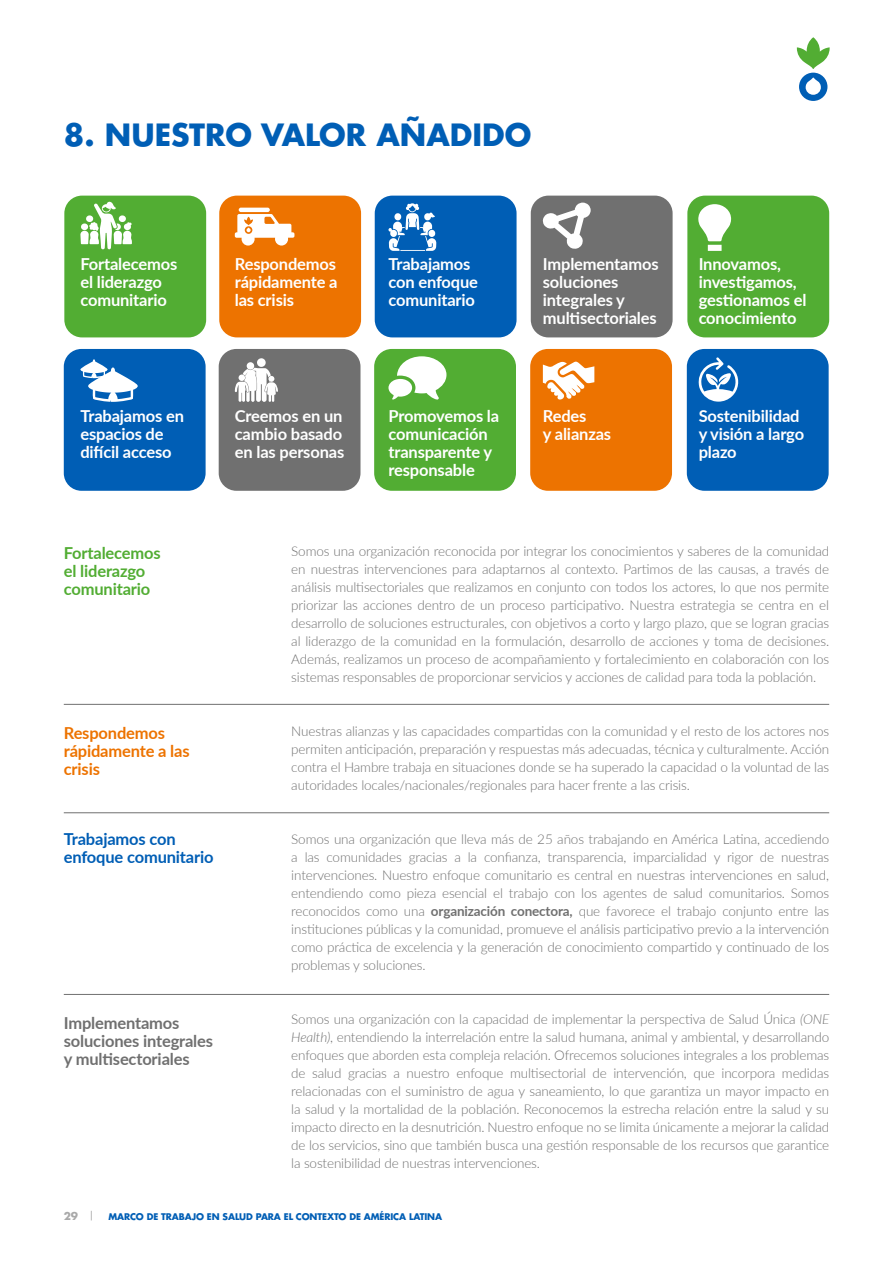
<style>
.page{position:relative;width:893px;height:1263px;background:#fff}
.page>*{position:absolute;margin:0;border:0;box-sizing:border-box;transform-origin:0 0}
.t1{font:700 30px "Futura LT Pro";color:#005eb5}
.t2{font:700 16.5px/18px "Lato";letter-spacing:-.01em;color:#fff}
.t3{font:700 16.5px/18px "Lato";letter-spacing:-.01em;color:#707070}
.t4{font:700 16.5px/18px "Lato";letter-spacing:-.01em;color:#52ad33}
.t5{font:700 16.5px/18px "Lato";letter-spacing:-.01em;color:#ed7300}
.t6{font:700 16.5px/18px "Lato";letter-spacing:-.01em;color:#005eb5}
.t7{font:300 13.5px/18px "Lato";letter-spacing:-.01em;color:#707070;text-align:justify}
.t8{font:700 10.5px "Futura LT Pro";color:#a9a9a9}
.t9{font:700 9px "Futura LT Pro";letter-spacing:-.01em;color:#005eb5}
.s1{font-weight:700}
.s2{font-style:italic}
</style>
<div class="page">
<svg style="left:797px;top:37px;width:33px;height:64px"></svg>
<div style="left:64px;top:196px;width:142px;height:141px;background:#52ad33;border-radius:18px"></div>
<div style="left:219px;top:196px;width:142px;height:141px;background:#ed7300;border-radius:18px"></div>
<div style="left:375px;top:196px;width:142px;height:141px;background:#005eb5;border-radius:18px"></div>
<div style="left:531px;top:196px;width:142px;height:141px;background:#707070;border-radius:18px"></div>
<div style="left:687px;top:196px;width:142px;height:141px;background:#52ad33;border-radius:18px"></div>
<div style="left:64px;top:349px;width:142px;height:142px;background:#005eb5;border-radius:18px"></div>
<div style="left:219px;top:349px;width:141px;height:142px;background:#707070;border-radius:18px"></div>
<div style="left:374px;top:349px;width:142px;height:142px;background:#52ad33;border-radius:18px"></div>
<div style="left:530px;top:349px;width:142px;height:142px;background:#ed7300;border-radius:18px"></div>
<div style="left:687px;top:349px;width:142px;height:142px;background:#005eb5;border-radius:18px"></div>
<hr style="left:64px;top:704px;width:765px;height:1px;background:#707070">
<hr style="left:64px;top:812px;width:765px;height:1px;background:#707070">
<hr style="left:64px;top:994px;width:765px;height:1px;background:#707070">
<svg style="left:80px;top:359px;width:58px;height:43px"></svg>
<svg style="left:235px;top:358px;width:43px;height:44px"></svg>
<svg style="left:80px;top:202px;width:52px;height:47px"></svg>
<svg style="left:388px;top:203px;width:48px;height:48px"></svg>
<svg style="left:698px;top:357px;width:41px;height:45px"></svg>
<svg style="left:543px;top:361px;width:51px;height:39px"></svg>
<svg style="left:235px;top:214px;width:59px;height:32px"></svg>
<hr style="left:239px;top:208px;width:31px;height:4px;background:#fff;border-radius:2px">
<svg style="left:543px;top:203px;width:48px;height:46px"></svg>
<svg style="left:698px;top:204px;width:33px;height:47px"></svg>
<svg style="left:388px;top:356px;width:58px;height:44px"></svg>
<h1 class="t1" style="left:64px;top:116px;width:469px">8. NUESTRO VALOR AÑADIDO</h1>
<p class="t2" style="left:80px;top:256px;width:98px">Fortalecemos el liderazgo comunitario</p>
<p class="t2" style="left:80px;top:408px;width:105px">Trabajamos en espacios de difícil acceso</p>
<p class="t2" style="left:235px;top:256px;width:104px;text-align:justify">Respondemos rápidamente a las crisis</p>
<p class="t2" style="left:235px;top:408px;width:111px">Creemos en un cambio basado en las personas</p>
<p class="t2" style="left:388px;top:256px;width:91px">Trabajamos con enfoque comunitario</p>
<p class="t2" style="left:388px;top:408px;width:112px">Promovemos la comunicación transparente y responsable</p>
<p class="t2" style="left:543px;top:256px;width:117px">Implementamos soluciones integrales y multisectoriales</p>
<p class="t2" style="left:543px;top:408px;width:70px">Redes<br>y alianzas</p>
<p class="t2" style="left:699px;top:256px;width:109px">Innovamos, investigamos, gestionamos el conocimiento</p>
<p class="t2" style="left:699px;top:408px;width:107px">Sostenibilidad y visión a largo plazo</p>
<p class="t4" style="left:64px;top:545px;width:98px">Fortalecemos el liderazgo comunitario</p>
<p class="t7" style="left:291px;top:542px;width:539px">Somos una organización reconocida por integrar los conocimientos y saberes de la comunidad en nuestras intervenciones para adaptarnos al contexto. Partimos de las causas, a través de análisis multisectoriales que realizamos en conjunto con todos los actores, lo que nos permite priorizar las acciones dentro de un proceso participativo. Nuestra estrategia se centra en el desarrollo de soluciones estructurales, con objetivos a corto y largo plazo, que se logran gracias al liderazgo de la comunidad en la formulación, desarrollo de acciones y toma de decisiones.<br>Además, realizamos un proceso de acompañamiento y fortalecimiento en colaboración con los sistemas responsables de proporcionar servicios y acciones de calidad para toda la población.</p>
<p class="t5" style="left:64px;top:725px;width:127px">Respondemos rápidamente a las crisis</p>
<p class="t7" style="left:291px;top:722px;width:539px">Nuestras alianzas y las capacidades compartidas con la comunidad y el resto de los actores nos permiten anticipación, preparación y respuestas más adecuadas, técnica y culturalmente. Acción contra el Hambre trabaja en situaciones donde se ha superado la capacidad o la voluntad de las autoridades locales/nacionales/regionales para hacer frente a las crisis.</p>
<p class="t6" style="left:64px;top:831px;width:151px">Trabajamos con enfoque comunitario</p>
<p class="t3" style="left:64px;top:1015px;width:151px">Implementamos soluciones integrales y multisectoriales</p>
<p class="t7" style="left:291px;top:830px;width:540px">Somos una organización que lleva más de 25 años trabajando en América Latina, accediendo a las comunidades gracias a la confianza, transparencia, imparcialidad y rigor de nuestras intervenciones. Nuestro enfoque comunitario es central en nuestras intervenciones en salud, entendiendo como pieza esencial el trabajo con los agentes de salud comunitarios. Somos reconocidos como una <span class="s1">organización conectora,</span> que favorece el trabajo conjunto entre las instituciones públicas y la comunidad, promueve el análisis participativo previo a la intervención como práctica de excelencia y la generación de conocimiento compartido y continuado de los problemas y soluciones.</p>
<p class="t7" style="left:291px;top:1010px;width:540px">Somos una organización con la capacidad de implementar la perspectiva de Salud Única <span class="s2">(ONE Health)</span>, entendiendo la interrelación entre la salud humana, animal y ambiental, y desarrollando enfoques que aborden esta compleja relación. Ofrecemos soluciones integrales a los problemas de salud gracias a nuestro enfoque multisectorial de intervención, que incorpora medidas relacionadas con el suministro de agua y saneamiento, lo que garantiza un mayor impacto en la salud y la mortalidad de la población. Reconocemos la estrecha relación entre la salud y su impacto directo en la desnutrición. Nuestro enfoque no se limita únicamente a mejorar la calidad de los servicios, sino que también busca una gestión responsable de los recursos que garantice la sostenibilidad de nuestras intervenciones.</p>
<p class="t8" style="left:64px;top:1209px;width:16px">29</p>
<p class="t9" style="left:108px;top:1211px;width:335px">MARCO DE TRABAJO EN SALUD PARA EL CONTEXTO DE AMÉRICA LATINA</p>
</div>
